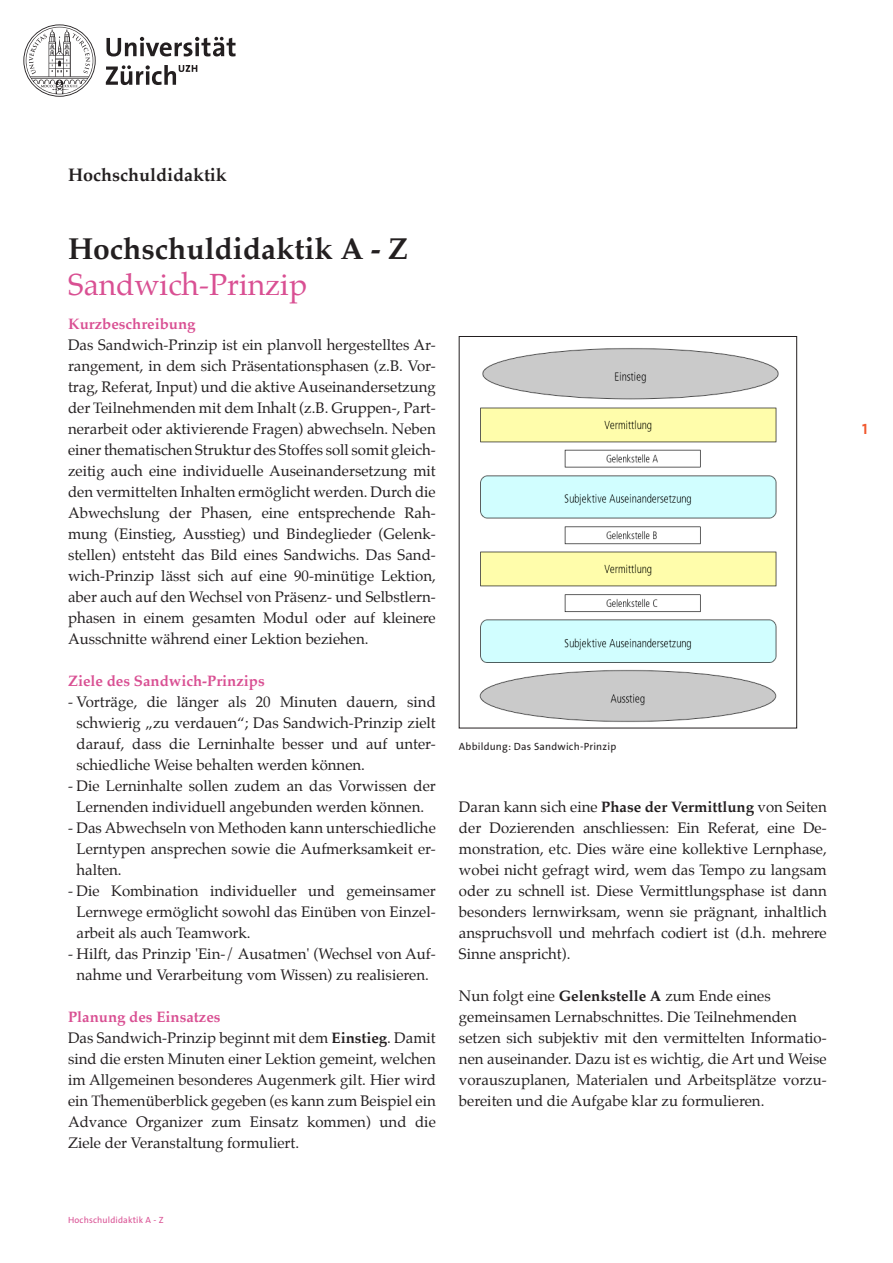
<style>
.page{position:relative;width:893px;height:1263px;background:#fff}
.page>*{position:absolute;margin:0;border:0;box-sizing:border-box;transform-origin:0 0}
.Titel{font:700 30px "Palatino";color:#231f20}
.Untertitel{font:30px "Palatino";color:#d95093}
.UZH_Einheit_Autor{font:700 18px "Palatino";color:#231f20}
.Lauftext{font:15px/21px "Palatino";color:#231f20;text-align:justify}
.Lauftext_Aufzähl{font:15px/21px "Palatino";color:#231f20;text-align:justify}
.Titel_farbig{font:700 15px "Palatino";color:#d95093}
.Pagina_links{font:15px "The Sans LP7 Bld";color:#f1592f}
.Legende_Impressum{font:10.5px "The Sans LP5 Plain";letter-spacing:.02em;color:#231f20}
.Fusszeile{font:9px "The Sans LP5 Plain";letter-spacing:.02em;color:#d95093}
.s1{font-weight:700}
</style>
<div class="page">
<img style="left:479px;top:348px;width:300px;height:374px">
<div style="left:459px;top:336px;width:338px;height:392px;border:1px solid #231f20"></div>
<svg style="left:23px;top:24px;width:213px;height:73px"></svg>
<p class="UZH_Einheit_Autor" style="left:68px;top:159px;width:160px">Hochschuldidaktik</p>
<p class="Titel" style="left:68px;top:223px;width:342px">Hochschuldidaktik A - Z</p>
<p class="Untertitel" style="left:68px;top:259px;width:240px">Sandwich-Prinzip</p>
<p class="Titel_farbig" style="left:68px;top:311px;width:129px">Kurzbeschreibung</p>
<p class="Lauftext" style="left:68px;top:334px;width:369px">Das Sandwich-Prinzip ist ein planvoll hergestelltes Ar&shy;rangement, in dem sich Präsentationsphasen (z.B. Vor&shy;trag, Referat, Input) und die aktive Auseinandersetzung der Teilnehmenden mit dem Inhalt (z.B. Gruppen-, Part&shy;nerarbeit oder aktivierende Fragen) abwechseln. Neben einer thematischen Struktur des Stoffes soll somit gleich&shy;zeitig auch eine individuelle Auseinandersetzung mit den vermittelten Inhalten ermöglicht werden. Durch die Abwechslung der Phasen, eine entsprechende Rah&shy;mung (Einstieg, Ausstieg) und Bindeglieder (Gelenk&shy;stellen) entsteht das Bild eines Sandwichs. Das Sand&shy;wich-Prinzip lässt sich auf eine 90-minütige Lektion, aber auch auf den Wechsel von Präsenz- und Selbstlern&shy;phasen in einem gesamten Modul oder auf kleinere Ausschnitte während einer Lektion beziehen.</p>
<p class="Titel_farbig" style="left:68px;top:668px;width:198px">Ziele des Sandwich-Prinzips</p>
<p class="Lauftext_Aufzähl" style="left:77px;top:691px;width:361px;text-indent:-9px">- Vorträge, die länger als 20 Minuten dauern, sind schwierig „zu verdauen“; Das Sandwich-Prinzip zielt darauf, dass die Lerninhalte besser und auf unter&shy;schiedliche Weise behalten werden können.</p>
<p class="Lauftext_Aufzähl" style="left:68px;top:775px;width:369px;text-align:center">- Die Lerninhalte sollen zudem an das Vorwissen der<br>Lernenden individuell angebunden werden können.</p>
<p class="Lauftext_Aufzähl" style="left:77px;top:817px;width:361px;text-indent:-9px">- Das Abwechseln von Methoden kann unterschiedliche Lerntypen ansprechen sowie die Aufmerksamkeit er&shy;halten.</p>
<p class="Lauftext_Aufzähl" style="left:77px;top:880px;width:361px;text-indent:-9px">- Die Kombination individueller und gemeinsamer Lernwege ermöglicht sowohl das Einüben von Einzel&shy;arbeit als auch Teamwork.</p>
<p class="Lauftext_Aufzähl" style="left:68px;top:943px;width:369px;text-align:center">- Hilft, das Prinzip 'Ein-/ Ausatmen' (Wechsel von Auf&shy;nahme und Verarbeitung vom Wissen) zu realisieren.</p>
<p class="Titel_farbig" style="left:68px;top:1004px;width:154px">Planung des Einsatzes</p>
<p class="Lauftext" style="left:68px;top:1027px;width:369px">Das Sandwich-Prinzip beginnt mit dem <span class="s1">Einstieg</span>. Damit sind die ersten Minuten einer Lektion gemeint, welchen im Allgemeinen besonderes Augenmerk gilt. Hier wird ein Themenüberblick gegeben (es kann zum Beispiel ein Advance Organizer zum Einsatz kommen) und die Ziele der Veranstaltung formuliert.</p>
<p class="Legende_Impressum" style="left:459px;top:740px;width:159px">Abbildung: Das Sandwich-Prinzip</p>
<p class="Lauftext" style="left:459px;top:796px;width:369px">Daran kann sich eine <span class="s1">Phase der Vermittlung</span> von Seiten der Dozierenden anschliessen: Ein Referat, eine De&shy;monstration, etc. Dies wäre eine kollektive Lernphase, wobei nicht gefragt wird, wem das Tempo zu langsam oder zu schnell ist. Diese Vermittlungsphase ist dann besonders lernwirksam, wenn sie prägnant, inhaltlich anspruchsvoll und mehrfach codiert ist (d.h. mehrere Sinne anspricht).</p>
<p class="Lauftext" style="left:459px;top:985px;width:313px">Nun folgt eine <span class="s1">Gelenkstelle A</span> zum Ende eines</p>
<p class="Lauftext" style="left:459px;top:1006px;width:339px">gemeinsamen Lernabschnittes. Die Teilnehmenden</p>
<p class="Lauftext" style="left:459px;top:1027px;width:369px">setzen sich subjektiv mit den vermittelten Informatio&shy;nen auseinander. Dazu ist es wichtig, die Art und Weise</p>
<p class="Lauftext" style="left:459px;top:1069px;width:369px">vorauszuplanen, Materialen und Arbeitsplätze vorzu&shy;bereiten und die Aufgabe klar zu formulieren.</p>
<p class="Fusszeile" style="left:68px;top:1214px;width:97px">Hochschuldidaktik A - Z</p>
<p class="Pagina_links" style="left:862px;top:419px;width:7px">1</p>
</div>
